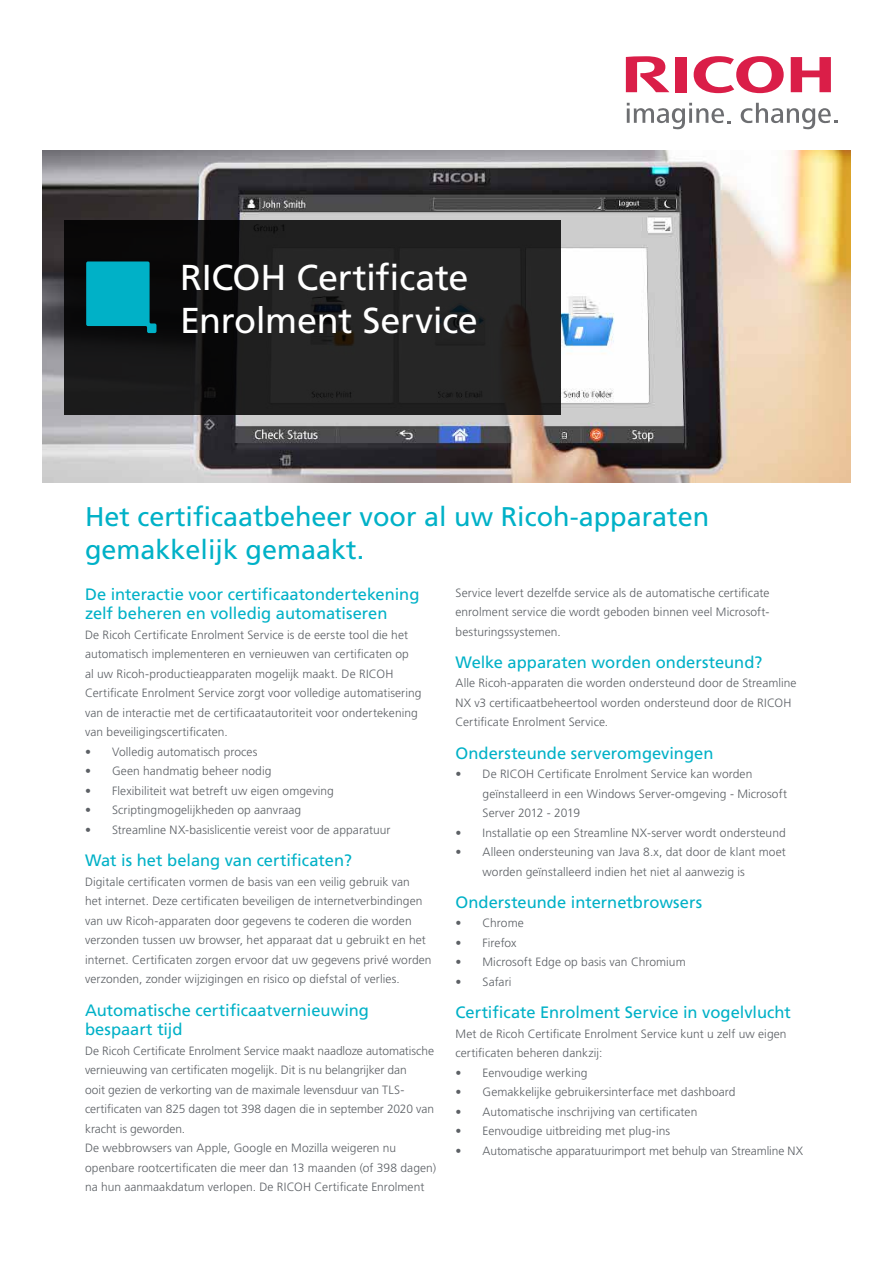
<style>
.page{position:relative;width:893px;height:1263px;background:#fff}
.page>*{position:absolute;margin:0;border:0;box-sizing:border-box;transform-origin:0 0}
.t1{font:36px/43.2px "Frutiger";letter-spacing:-.01em;color:#fff}
.t2{font:27px/32.4px "Frutiger";color:#00b1c7}
.t3{font:16.5px/19.5px "Frutiger";color:#00b1c7}
.t4{font:300 12px/19.5px "Frutiger LT Std";letter-spacing:.005em;color:#5c6065}
</style>
<div class="page">
<img style="left:43px;top:151px;width:807px;height:332px">
<svg style="left:64px;top:220px;width:496px;height:194px;background:#1c1c1c"></svg>
<svg style="left:86px;top:261px;width:70px;height:72px;background:#0193a6"></svg>
<svg style="left:694px;top:56px;width:90px;height:37px"></svg>
<svg style="left:791px;top:57px;width:40px;height:35px"></svg>
<div style="left:675px;top:57px;width:12px;height:35px;background:#da1e48"></div>
<svg style="left:626px;top:56px;width:43px;height:36px"></svg>
<svg style="left:627px;top:103px;width:104px;height:27px"></svg>
<svg style="left:741px;top:103px;width:96px;height:27px"></svg>
<h1 class="t1" style="left:180px;top:256px;width:299px">RICOH Certificate<br>Enrolment Service</h1>
<h2 class="t2" style="left:85px;top:501px;width:626px">Het certificaatbeheer voor al uw Ricoh-apparaten gemakkelijk gemaakt.</h2>
<h3 class="t3" style="left:85px;top:584px;width:336px">De interactie voor certificaatondertekening zelf beheren en volledig automatiseren</h3>
<p class="t4" style="left:85px;top:625px;width:338px">De Ricoh Certificate Enrolment Service is de eerste tool die het automatisch implementeren en vernieuwen van certificaten op<br>al uw Ricoh-productieapparaten mogelijk maakt. De RICOH Certificate Enrolment Service zorgt voor volledige automatisering van de interactie met de certificaatautoriteit voor ondertekening van beveiligingscertificaten.</p>
<p class="t4" style="left:85px;top:742px;width:174px">• Volledig automatisch proces</p>
<p class="t4" style="left:85px;top:762px;width:188px">• Geen handmatig beheer nodig</p>
<p class="t4" style="left:85px;top:781px;width:250px">• Flexibiliteit wat betreft uw eigen omgeving</p>
<p class="t4" style="left:85px;top:801px;width:218px">• Scriptingmogelijkheden op aanvraag</p>
<p class="t4" style="left:85px;top:820px;width:307px">• Streamline NX-basislicentie vereist voor de apparatuur</p>
<h3 class="t3" style="left:85px;top:851px;width:269px">Wat is het belang van certificaten?</h3>
<p class="t4" style="left:85px;top:872px;width:348px">Digitale certificaten vormen de basis van een veilig gebruik van<br>het internet. Deze certificaten beveiligen de internetverbindingen van uw Ricoh-apparaten door gegevens te coderen die worden verzonden tussen uw browser, het apparaat dat u gebruikt en het internet. Certificaten zorgen ervoor dat uw gegevens privé worden verzonden, zonder wijzigingen en risico op diefstal of verlies.</p>
<h3 class="t3" style="left:85px;top:1000px;width:285px">Automatische certificaatvernieuwing bespaart tijd</h3>
<p class="t4" style="left:85px;top:1041px;width:352px">De Ricoh Certificate Enrolment Service maakt naadloze automatische vernieuwing van certificaten mogelijk. Dit is nu belangrijker dan<br>ooit gezien de verkorting van de maximale levensduur van TLS&shy;certificaten van 825 dagen tot 398 dagen die in september 2020 van kracht is geworden.<br>De webbrowsers van Apple, Google en Mozilla weigeren nu openbare rootcertificaten die meer dan 13 maanden (of 398 dagen) na hun aanmaakdatum verlopen. De RICOH Certificate Enrolment</p>
<p class="t4" style="left:455px;top:583px;width:316px;text-align:justify">Service levert dezelfde service als de automatische certificate enrolment service die wordt geboden binnen veel Microsoft&shy;besturingssystemen.</p>
<h3 class="t3" style="left:455px;top:652px;width:309px">Welke apparaten worden ondersteund?</h3>
<p class="t4" style="left:455px;top:674px;width:343px">Alle Ricoh-apparaten die worden ondersteund door de Streamline<br>NX v3 certificaatbeheertool worden ondersteund door de RICOH<br>Certificate Enrolment Service.</p>
<h3 class="t3" style="left:455px;top:743px;width:259px">Ondersteunde serveromgevingen</h3>
<p class="t4" style="left:482px;top:764px;width:306px;text-indent:-27px">• De RICOH Certificate Enrolment Service kan worden geïnstalleerd in een Windows Server-omgeving - Microsoft<br>Server 2012 - 2019</p>
<p class="t4" style="left:455px;top:823px;width:332px">• Installatie op een Streamline NX-server wordt ondersteund</p>
<p class="t4" style="left:482px;top:842px;width:305px;text-indent:-27px">• Alleen ondersteuning van Java 8.x, dat door de klant moet worden geïnstalleerd indien het niet al aanwezig is</p>
<h3 class="t3" style="left:455px;top:892px;width:248px">Ondersteunde internetbrowsers</h3>
<p class="t4" style="left:455px;top:914px;width:70px">• Chrome</p>
<p class="t4" style="left:455px;top:933px;width:63px">• Firefox</p>
<p class="t4" style="left:455px;top:953px;width:232px">• Microsoft Edge op basis van Chromium</p>
<p class="t4" style="left:455px;top:972px;width:57px">• Safari</p>
<h3 class="t3" style="left:455px;top:1003px;width:337px">Certificate Enrolment Service in vogelvlucht</h3>
<p class="t4" style="left:455px;top:1024px;width:333px">Met de Ricoh Certificate Enrolment Service kunt u zelf uw eigen certificaten beheren dankzij:</p>
<p class="t4" style="left:455px;top:1063px;width:134px">• Eenvoudige werking</p>
<p class="t4" style="left:455px;top:1082px;width:282px">• Gemakkelijke gebruikersinterface met dashboard</p>
<p class="t4" style="left:455px;top:1102px;width:243px">• Automatische inschrijving van certificaten</p>
<p class="t4" style="left:455px;top:1121px;width:216px">• Eenvoudige uitbreiding met plug-ins</p>
<p class="t4" style="left:455px;top:1141px;width:349px">• Automatische apparatuurimport met behulp van Streamline NX</p>
</div>
